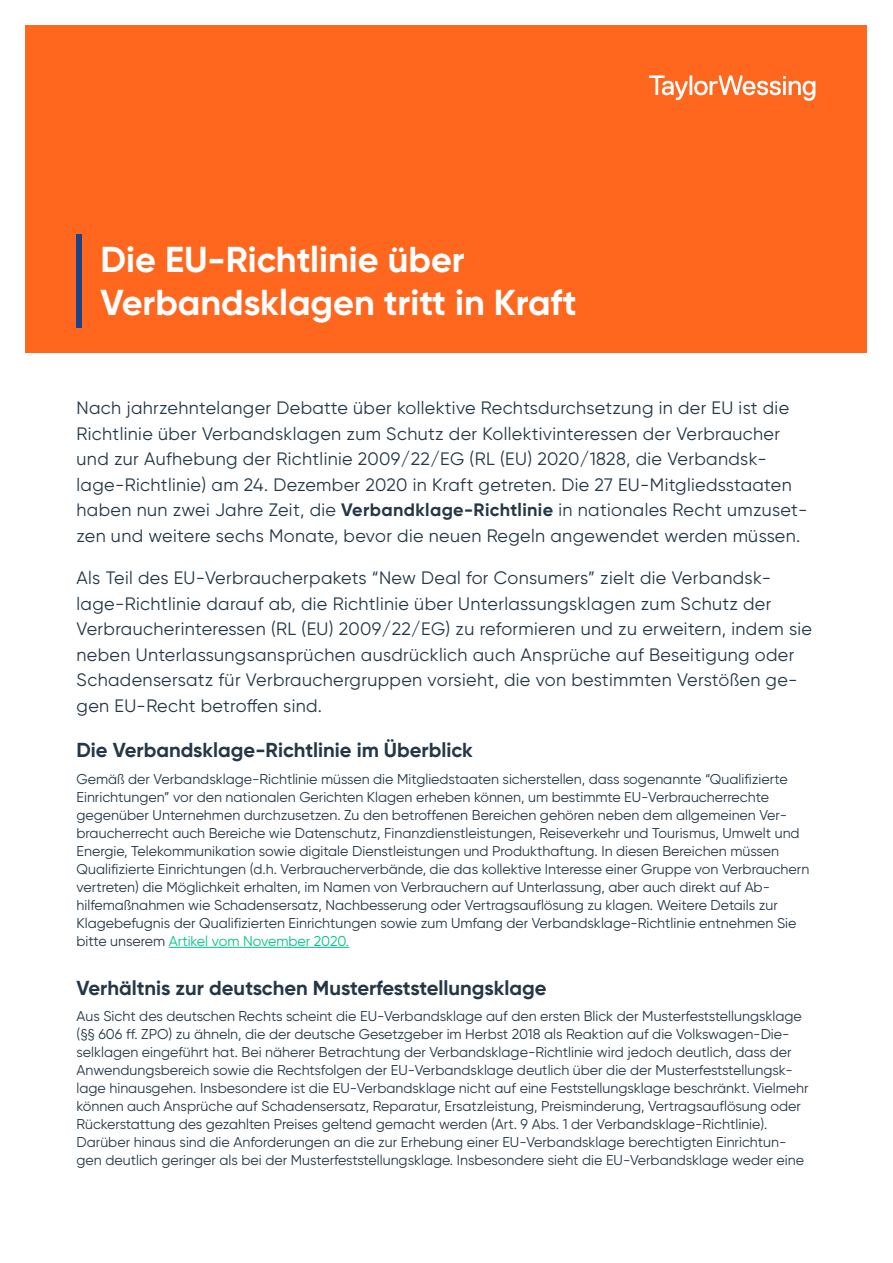
<style>
.page{position:relative;width:893px;height:1263px;background:#fff}
.page>*{position:absolute;margin:0;border:0;box-sizing:border-box;transform-origin:0 0}
.Headline_Grad_1{font:700 36px/43.2px "Gilroy";color:#fff}
.Headline_Grad_2{font:700 20.25px "Gilroy";color:#253746}
.Intro_Text{font:18px/25.5px "Gilroy";letter-spacing:.02em;color:#253746}
.Body_text{font:14.25px/18px "Gilroy";color:#253746}
.s1{font-weight:700}
.s2{color:#00c389}
</style>
<div class="page">
<div style="left:26px;top:26px;width:841px;height:327px;background:#ff671f"></div>
<div style="left:77px;top:234px;width:5px;height:94px;background:#1d428a"></div>
<svg style="left:649px;top:75px;width:166px;height:26px"></svg>
<hr style="left:169px;top:947px;width:180px;height:1px;background:#00c389">
<p class="Headline_Grad_1" style="left:101px;top:238px;width:478px">Die EU-Richtlinie über<br>Verbandsklagen tritt in Kraft</p>
<p class="Intro_Text" style="left:77px;top:395px;width:732px">Nach jahrzehntelanger Debatte über kollektive Rechtsdurchsetzung in der EU ist die Richtlinie über Verbandsklagen zum Schutz der Kollektivinteressen der Verbraucher und zur Aufhebung der Richtlinie 2009/22/EG (RL (EU) 2020/1828, die Verbandsk&shy;lage-Richtlinie) am 24. Dezember 2020 in Kraft getreten. Die 27 EU-Mitgliedsstaaten haben nun zwei Jahre Zeit, die <span class="s1">Verbandklage-Richtlinie</span> in nationales Recht umzuset&shy;zen und weitere sechs Monate, bevor die neuen Regeln angewendet werden müssen.</p>
<p class="Intro_Text" style="left:77px;top:565px;width:737px">Als Teil des EU-Verbraucherpakets “New Deal for Consumers” zielt die Verbandsk&shy;lage-Richtlinie darauf ab, die Richtlinie über Unterlassungsklagen zum Schutz der Verbraucherinteressen (RL (EU) 2009/22/EG) zu reformieren und zu erweitern, indem sie neben Unterlassungsansprüchen ausdrücklich auch Ansprüche auf Beseitigung oder Schadensersatz für Verbrauchergruppen vorsieht, die von bestimmten Verstößen ge&shy;gen EU-Recht betroffen sind.</p>
<p class="Headline_Grad_2" style="left:77px;top:738px;width:398px">Die Verbandsklage-Richtlinie im Überblick</p>
<p class="Body_text" style="left:77px;top:770px;width:734px">Gemäß der Verbandsklage-Richtlinie müssen die Mitgliedstaaten sicherstellen, dass sogenannte “Qualifizierte Einrichtungen” vor den nationalen Gerichten Klagen erheben können, um bestimmte EU-Verbraucherrechte gegenüber Unternehmen durchzusetzen. Zu den betroffenen Bereichen gehören neben dem allgemeinen Ver&shy;braucherrecht auch Bereiche wie Datenschutz, Finanzdienstleistungen, Reiseverkehr und Tourismus, Umwelt und Energie, Telekommunikation sowie digitale Dienstleistungen und Produkthaftung. In diesen Bereichen müssen Qualifizierte Einrichtungen (d.h. Verbraucherverbände, die das kollektive Interesse einer Gruppe von Verbrauchern vertreten) die Möglichkeit erhalten, im Namen von Verbrauchern auf Unterlassung, aber auch direkt auf Ab&shy;hilfemaßnahmen wie Schadensersatz, Nachbesserung oder Vertragsauflösung zu klagen. Weitere Details zur Klagebefugnis der Qualifizierten Einrichtungen sowie zum Umfang der Verbandsklage-Richtlinie entnehmen Sie bitte unserem <span class="s2">Artikel vom November 2020.</span></p>
<p class="Headline_Grad_2" style="left:77px;top:975px;width:471px">Verhältnis zur deutschen Musterfeststellungsklage</p>
<p class="Body_text" style="left:77px;top:1007px;width:734px">Aus Sicht des deutschen Rechts scheint die EU-Verbandsklage auf den ersten Blick der Musterfeststellungsklage (§§ 606 ff. ZPO) zu ähneln, die der deutsche Gesetzgeber im Herbst 2018 als Reaktion auf die Volkswagen-Die&shy;selklagen eingeführt hat. Bei näherer Betrachtung der Verbandsklage-Richtlinie wird jedoch deutlich, dass der Anwendungsbereich sowie die Rechtsfolgen der EU-Verbandsklage deutlich über die der Musterfeststellungsk&shy;lage hinausgehen. Insbesondere ist die EU-Verbandsklage nicht auf eine Feststellungsklage beschränkt. Vielmehr können auch Ansprüche auf Schadensersatz, Reparatur, Ersatzleistung, Preisminderung, Vertragsauflösung oder Rückerstattung des gezahlten Preises geltend gemacht werden (Art. 9 Abs. 1 der Verbandsklage-Richtlinie).<br>Darüber hinaus sind die Anforderungen an die zur Erhebung einer EU-Verbandsklage berechtigten Einrichtun&shy;gen deutlich geringer als bei der Musterfeststellungsklage. Insbesondere sieht die EU-Verbandsklage weder eine</p>
</div>
